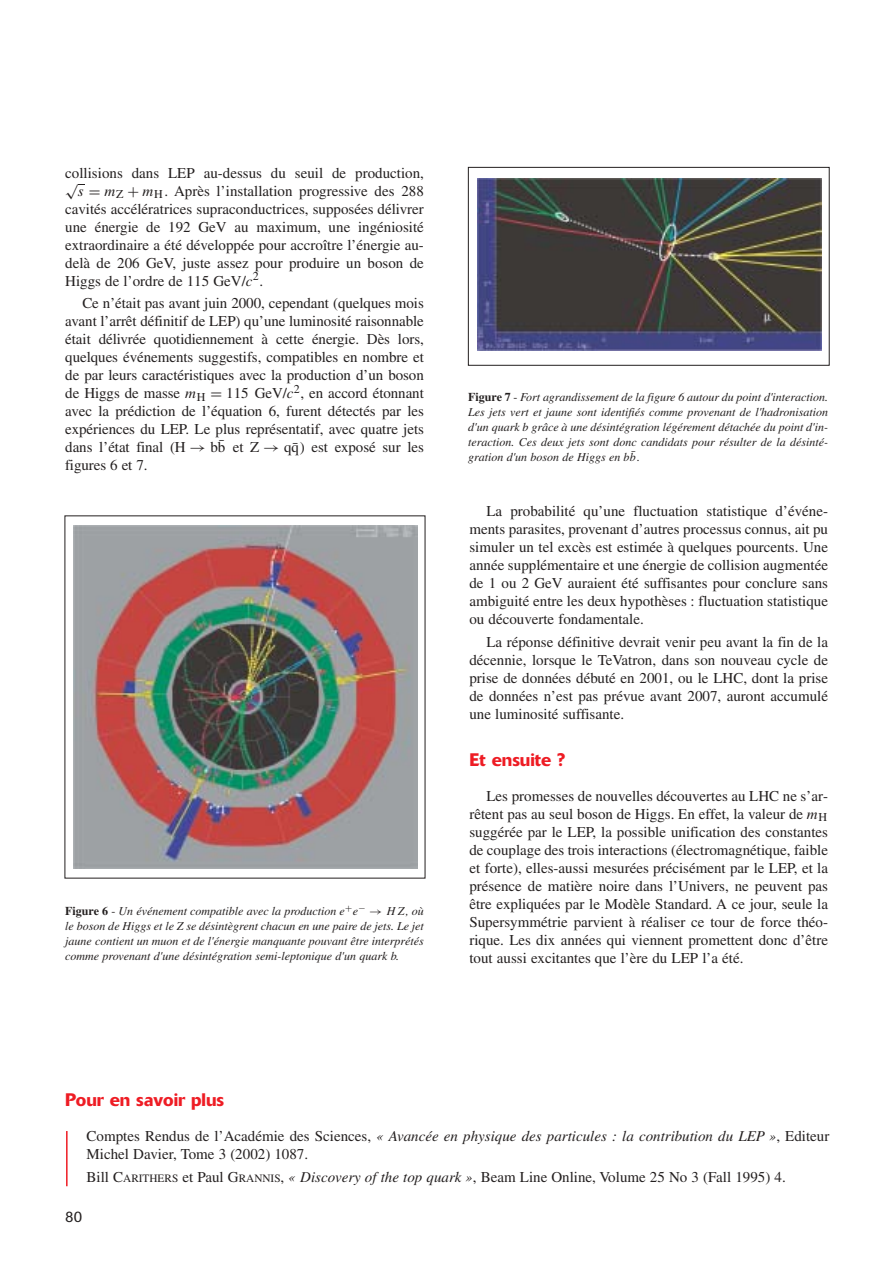
<style>
.page{position:relative;width:893px;height:1263px;background:#fff}
.page>*{position:absolute;margin:0;border:0;box-sizing:border-box;transform-origin:0 0}
.t1{font:500 18px "Delta";color:#ee1c24}
.t2{font:15px/18px "Times";color:#231f1f;text-align:justify}
.t3{font:300 15px "Delta";color:#231f1f}
.t4{font:15px "MTSY";color:#231f1f}
.t5{font:italic 12px/15px "Times";color:#231f1f;text-align:justify}
.s1{font-style:italic}
.s2{font-family:"MTSY"}
.s3{font-weight:700;font-style:normal}
.s4{font-style:normal}
.s5{font-family:"MTSY";font-style:normal}
.s6{font-size:11.25px}
</style>
<div class="page">
<img style="left:73px;top:525px;width:344px;height:344px">
<img style="left:477px;top:178px;width:344px;height:172px">
<div style="left:468px;top:167px;width:361px;height:199px;border:1px solid #231f1f"></div>
<hr style="left:66px;top:1131px;width:2px;height:55px;background:#ee1c24">
<p class="t2" style="left:65px;top:165px;width:360px">collisions dans LEP au-dessus du seuil de production,</p>
<p class="t4" style="left:65px;top:175px;width:14px">√</p>
<p class="t2" style="left:65px;top:183px;width:360px;text-indent:13px"><span class="s1">s</span> <span class="s2">=</span> <span class="s1">m</span><sub>Z</sub> <span class="s2">+</span> <span class="s1">m</span><sub>H</sub>. Après l’installation progressive des 288 cavités accélératrices supraconductrices, supposées délivrer une énergie de 192 GeV au maximum, une ingéniosité extraordinaire a été développée pour accroître l’énergie au&shy;delà de 206 GeV, juste assez pour produire un boson de Higgs de l’ordre de 115 GeV/<span class="s1">c</span><sup>2</sup>.</p>
<p class="t2" style="left:65px;top:295px;width:360px;text-indent:17px">Ce n’était pas avant juin 2000, cependant (quelques mois avant l’arrêt définitif de LEP) qu’une luminosité raisonnable était délivrée quotidiennement à cette énergie. Dès lors, quelques événements suggestifs, compatibles en nombre et de par leurs caractéristiques avec la production d’un boson de Higgs de masse <span class="s1">m</span><sub>H</sub> <span class="s2">=</span> 115 GeV/<span class="s1">c</span><sup>2</sup>, en accord étonnant avec la prédiction de l’équation 6, furent détectés par les expériences du LEP. Le plus représentatif, avec quatre jets dans l’état final (H <span class="s2">→</span> bb¯ et Z <span class="s2">→</span> q¯q) est exposé sur les figures 6 et 7.</p>
<p class="t5" style="left:65px;top:905px;width:360px"><span class="s3">Figure 6</span> <span class="s4">-</span> Un événement compatible avec la production e<sup>+</sup>e<sup>−</sup> <span class="s5">→</span> H Z, où le boson de Higgs et le Z se désintègrent chacun en une paire de jets. Le jet jaune contient un muon et de l'énergie manquante pouvant être interprétés comme provenant d'une désintégration semi-leptonique d'un quark b.</p>
<p class="t5" style="left:468px;top:391px;width:361px"><span class="s3">Figure 7</span> <span class="s4">-</span> Fort agrandissement de la figure 6 autour du point d'interaction.<br>Les jets vert et jaune sont identifiés comme provenant de l'hadronisation d'un quark b grâce à une désintégration légérement détachée du point d'in&shy;teraction. Ces deux jets sont donc candidats pour résulter de la désinté&shy;gration d'un boson de Higgs en bb<sup>¯</sup>.</p>
<p class="t2" style="left:469px;top:504px;width:360px;text-indent:17px">La probabilité qu’une fluctuation statistique d’événe&shy;ments parasites, provenant d’autres processus connus, ait pu simuler un tel excès est estimée à quelques pourcents. Une année supplémentaire et une énergie de collision augmentée de 1 ou 2 GeV auraient été suffisantes pour conclure sans ambiguité entre les deux hypothèses : fluctuation statistique ou découverte fondamentale.</p>
<p class="t2" style="left:469px;top:634px;width:360px;text-indent:17px">La réponse définitive devrait venir peu avant la fin de la décennie, lorsque le TeVatron, dans son nouveau cycle de prise de données débuté en 2001, ou le LHC, dont la prise de données n’est pas prévue avant 2007, auront accumulé une luminosité suffisante.</p>
<p class="t1" style="left:469px;top:753px;width:97px">Et ensuite ?</p>
<p class="t2" style="left:469px;top:788px;width:360px;text-indent:17px">Les promesses de nouvelles découvertes au LHC ne s’ar&shy;rêtent pas au seul boson de Higgs. En effet, la valeur de <span class="s1">m</span><sub>H </sub>suggérée par le LEP, la possible unification des constantes de couplage des trois interactions (électromagnétique, faible et forte), elles-aussi mesurées précisément par le LEP, et la présence de matière noire dans l’Univers, ne peuvent pas être expliquées par le Modèle Standard. A ce jour, seule la Supersymmétrie parvient à réaliser ce tour de force théo&shy;rique. Les dix années qui viennent promettent donc d’être tout aussi excitantes que l’ère du LEP l’a été.</p>
<p class="t1" style="left:65px;top:1094px;width:160px">Pour en savoir plus</p>
<p class="t2" style="left:87px;top:1129px;width:744px">Comptes Rendus de l’Académie des Sciences, <span class="s1">« Avancée en physique des particules : la contribution du LEP »</span>, Editeur<br>Michel Davier, Tome 3 (2002) 1087.</p>
<p class="t2" style="left:87px;top:1169px;width:700px">Bill C<span class="s6">ARITHERS</span> et Paul G<span class="s6">RANNIS</span>, <span class="s1">« Discovery of the top quark »</span>, Beam Line Online, Volume 25 No 3 (Fall 1995) 4.</p>
<p class="t3" style="left:65px;top:1211px;width:18px">80</p>
</div>
